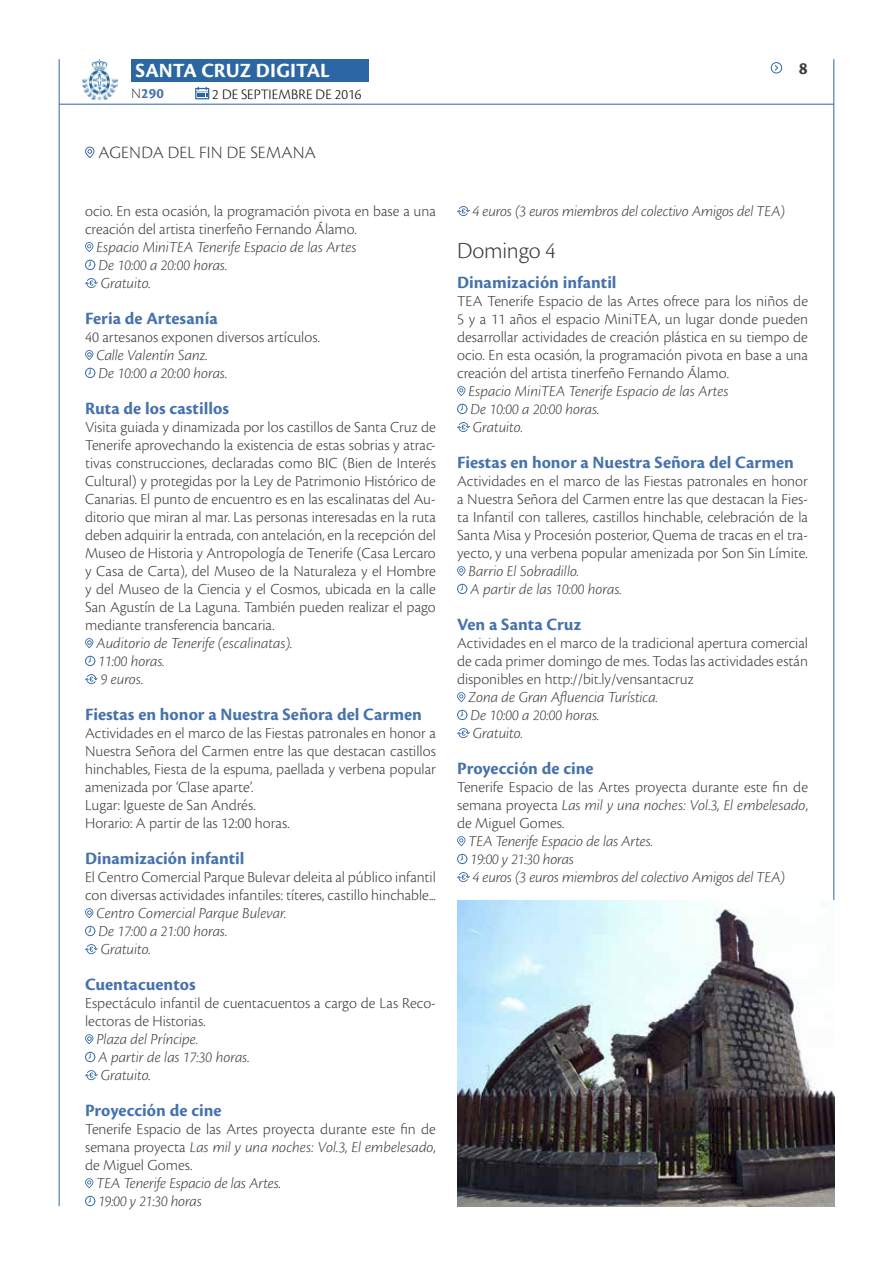
<style>
.page{position:relative;width:893px;height:1263px;background:#fff}
.page>*{position:absolute;margin:0;border:0;box-sizing:border-box;transform-origin:0 0}
.t1{font:300 24px "Cronos Pro";letter-spacing:-.01em;color:#3c3c3b}
.t2{font:700 21px "Cronos Pro";letter-spacing:.005em;color:#fff}
.t3{font:700 18px "Cronos Pro";letter-spacing:.005em;color:#4672ac}
.t4{font:300 18px "Cronos Pro";letter-spacing:.01em;color:#3c3c3b}
.t5{font:700 18px "Cronos Pro";color:#3c3c3b}
.t6{font:300 15.9px/18px "Cronos Pro";color:#3c3c3b;text-align:justify}
.t7{font:italic 300 15.9px/18px "Cronos Pro";letter-spacing:-.005em;color:#3c3c3b}
.t8{font:300 15px "Cronos Pro";color:#000}
.t9{font:700 15px "Cronos Pro";color:#4672ac}
.s1{font-weight:300;color:#3c3c3b}
.s2{font-style:italic}
</style>
<div class="page">
<hr style="left:59px;top:104px;width:775px;height:1px;background:#2c66a3">
<div style="left:131px;top:59px;width:238px;height:23px;background:#2c66a3"></div>
<svg style="left:195px;top:87px;width:14px;height:12px"></svg>
<img style="left:82px;top:59px;width:36px;height:42px">
<hr style="left:59px;top:59px;width:1px;height:1147px;background:#2c66a3">
<hr style="left:833px;top:59px;width:1px;height:1147px;background:#2c66a3">
<svg style="left:771px;top:62px;width:12px;height:11px"></svg>
<img style="left:457px;top:900px;width:377px;height:306px">
<svg style="left:85px;top:242px;width:8px;height:10px"></svg>
<svg style="left:85px;top:260px;width:10px;height:10px"></svg>
<svg style="left:85px;top:278px;width:13px;height:10px"></svg>
<svg style="left:85px;top:350px;width:8px;height:10px"></svg>
<svg style="left:85px;top:368px;width:10px;height:10px"></svg>
<svg style="left:85px;top:638px;width:8px;height:10px"></svg>
<svg style="left:85px;top:656px;width:10px;height:10px"></svg>
<svg style="left:85px;top:674px;width:13px;height:10px"></svg>
<svg style="left:85px;top:908px;width:8px;height:10px"></svg>
<svg style="left:85px;top:926px;width:10px;height:10px"></svg>
<svg style="left:85px;top:944px;width:13px;height:10px"></svg>
<svg style="left:85px;top:1034px;width:8px;height:10px"></svg>
<svg style="left:85px;top:1052px;width:10px;height:10px"></svg>
<svg style="left:85px;top:1070px;width:13px;height:10px"></svg>
<svg style="left:85px;top:1178px;width:8px;height:10px"></svg>
<svg style="left:85px;top:1196px;width:10px;height:10px"></svg>
<svg style="left:85px;top:147px;width:9px;height:11px"></svg>
<svg style="left:457px;top:206px;width:13px;height:10px"></svg>
<svg style="left:457px;top:386px;width:8px;height:10px"></svg>
<svg style="left:457px;top:404px;width:10px;height:10px"></svg>
<svg style="left:457px;top:422px;width:13px;height:10px"></svg>
<svg style="left:457px;top:566px;width:8px;height:10px"></svg>
<svg style="left:457px;top:584px;width:10px;height:10px"></svg>
<svg style="left:457px;top:692px;width:8px;height:10px"></svg>
<svg style="left:457px;top:710px;width:10px;height:10px"></svg>
<svg style="left:457px;top:728px;width:13px;height:10px"></svg>
<svg style="left:457px;top:836px;width:8px;height:10px"></svg>
<svg style="left:457px;top:854px;width:10px;height:10px"></svg>
<svg style="left:457px;top:872px;width:13px;height:10px"></svg>
<h2 class="t2" style="left:136px;top:59px;width:196px">SANTA CRUZ DIGITAL</h2>
<p class="t9" style="left:131px;top:85px;width:34px"><span class="s1">N</span>290</p>
<p class="t8" style="left:212px;top:86px;width:150px">2 DE SEPTIEMBRE DE 2016</p>
<p class="t4" style="left:98px;top:142px;width:219px">AGENDA DEL FIN DE SEMANA</p>
<p class="t6" style="left:85px;top:202px;width:352px">ocio. En esta ocasión, la programación pivota en base a una creación del artista tinerfeño Fernando Álamo.</p>
<p class="t7" style="left:97px;top:238px;width:262px">Espacio MiniTEA Tenerife Espacio de las Artes<br>De 10:00 a 20:00 horas.<br>Gratuito.</p>
<p class="t3" style="left:85px;top:308px;width:134px">Feria de Artesanía</p>
<p class="t6" style="left:85px;top:328px;width:236px">40 artesanos exponen diversos artículos.</p>
<p class="t7" style="left:97px;top:346px;width:132px">Calle Valentín Sanz.<br>De 10:00 a 20:00 horas.</p>
<p class="t3" style="left:85px;top:398px;width:145px">Ruta de los castillos</p>
<p class="t6" style="left:85px;top:418px;width:352px">Visita guiada y dinamizada por los castillos de Santa Cruz de Tenerife aprovechando la existencia de estas sobrias y atrac&shy;tivas construcciones, declaradas como BIC (Bien de Interés Cultural) y protegidas por la Ley de Patrimonio Histórico de Canarias. El punto de encuentro es en las escalinatas del Au&shy;ditorio que miran al mar. Las personas interesadas en la ruta deben adquirir la entrada, con antelación, en la recepción del Museo de Historia y Antropología de Tenerife (Casa Lercaro y Casa de Carta), del Museo de la Naturaleza y el Hombre y del Museo de la Ciencia y el Cosmos, ubicada en la calle San Agustín de La Laguna. También pueden realizar el pago mediante transferencia bancaria.</p>
<p class="t7" style="left:97px;top:634px;width:197px">Auditorio de Tenerife (escalinatas).<br>11:00 horas.<br>9 euros.</p>
<p class="t3" style="left:85px;top:704px;width:338px">Fiestas en honor a Nuestra Señora del Carmen</p>
<p class="t6" style="left:85px;top:724px;width:352px;text-align:left">Actividades en el marco de las Fiestas patronales en honor a Nuestra Señora del Carmen entre las que destacan castillos hinchables, Fiesta de la espuma, paellada y verbena popular amenizada por ‘Clase aparte’.<br>Lugar: Igueste de San Andrés.<br>Horario: A partir de las 12:00 horas.</p>
<p class="t3" style="left:85px;top:848px;width:161px">Dinamización infantil</p>
<p class="t6" style="left:85px;top:868px;width:352px">El Centro Comercial Parque Bulevar deleita al público infantil con diversas actividades infantiles: títeres, castillo hinchable...</p>
<p class="t7" style="left:97px;top:904px;width:191px">Centro Comercial Parque Bulevar.<br>De 17:00 a 21:00 horas.<br>Gratuito.</p>
<p class="t3" style="left:85px;top:974px;width:112px">Cuentacuentos</p>
<p class="t6" style="left:85px;top:994px;width:352px">Espectáculo infantil de cuentacuentos a cargo de Las Reco&shy;lectoras de Historias.</p>
<p class="t7" style="left:97px;top:1030px;width:155px">Plaza del Príncipe.<br>A partir de las 17:30 horas.<br>Gratuito.</p>
<p class="t3" style="left:85px;top:1100px;width:138px">Proyección de cine</p>
<p class="t6" style="left:85px;top:1120px;width:352px">Tenerife Espacio de las Artes proyecta durante este fin de semana proyecta <span class="s2">Las mil y una noches: Vol.3, El embelesado</span>, de Miguel Gomes.</p>
<p class="t7" style="left:97px;top:1174px;width:186px">TEA Tenerife Espacio de las Artes.<br>19:00 y 21:30 horas</p>
<p class="t5" style="left:799px;top:58px;width:10px">8</p>
<p class="t7" style="left:473px;top:202px;width:314px">4 euros (3 euros miembros del colectivo Amigos del TEA)</p>
<h1 class="t1" style="left:457px;top:237px;width:100px">Domingo 4</h1>
<p class="t3" style="left:457px;top:272px;width:161px">Dinamización infantil</p>
<p class="t6" style="left:457px;top:292px;width:352px">TEA Tenerife Espacio de las Artes ofrece para los niños de 5 y a 11 años el espacio MiniTEA, un lugar donde pueden desarrollar actividades de creación plástica en su tiempo de ocio. En esta ocasión, la programación pivota en base a una creación del artista tinerfeño Fernando Álamo.</p>
<p class="t7" style="left:469px;top:382px;width:262px">Espacio MiniTEA Tenerife Espacio de las Artes<br>De 10:00 a 20:00 horas.<br>Gratuito.</p>
<p class="t3" style="left:457px;top:452px;width:338px">Fiestas en honor a Nuestra Señora del Carmen</p>
<p class="t6" style="left:457px;top:472px;width:352px">Actividades en el marco de las Fiestas patronales en honor a Nuestra Señora del Carmen entre las que destacan la Fies&shy;ta Infantil con talleres, castillos hinchable, celebración de la Santa Misa y Procesión posterior, Quema de tracas en el tra&shy;yecto, y una verbena popular amenizada por Son Sin Límite.</p>
<p class="t7" style="left:469px;top:562px;width:155px">Barrio El Sobradillo.<br>A partir de las 10:00 horas.</p>
<p class="t3" style="left:457px;top:614px;width:125px">Ven a Santa Cruz</p>
<p class="t6" style="left:457px;top:634px;width:352px">Actividades en el marco de la tradicional apertura comercial de cada primer domingo de mes. Todas las actividades están disponibles en http://bit.ly/vensantacruz</p>
<p class="t7" style="left:469px;top:688px;width:191px">Zona de Gran Afluencia Turística.<br>De 10:00 a 20:00 horas.<br>Gratuito.</p>
<p class="t3" style="left:457px;top:758px;width:138px">Proyección de cine</p>
<p class="t6" style="left:457px;top:778px;width:352px">Tenerife Espacio de las Artes proyecta durante este fin de semana proyecta <span class="s2">Las mil y una noches: Vol.3, El embelesado</span>, de Miguel Gomes.</p>
<p class="t7" style="left:469px;top:832px;width:318px">TEA Tenerife Espacio de las Artes.<br>19:00 y 21:30 horas<br>4 euros (3 euros miembros del colectivo Amigos del TEA)</p>
</div>
